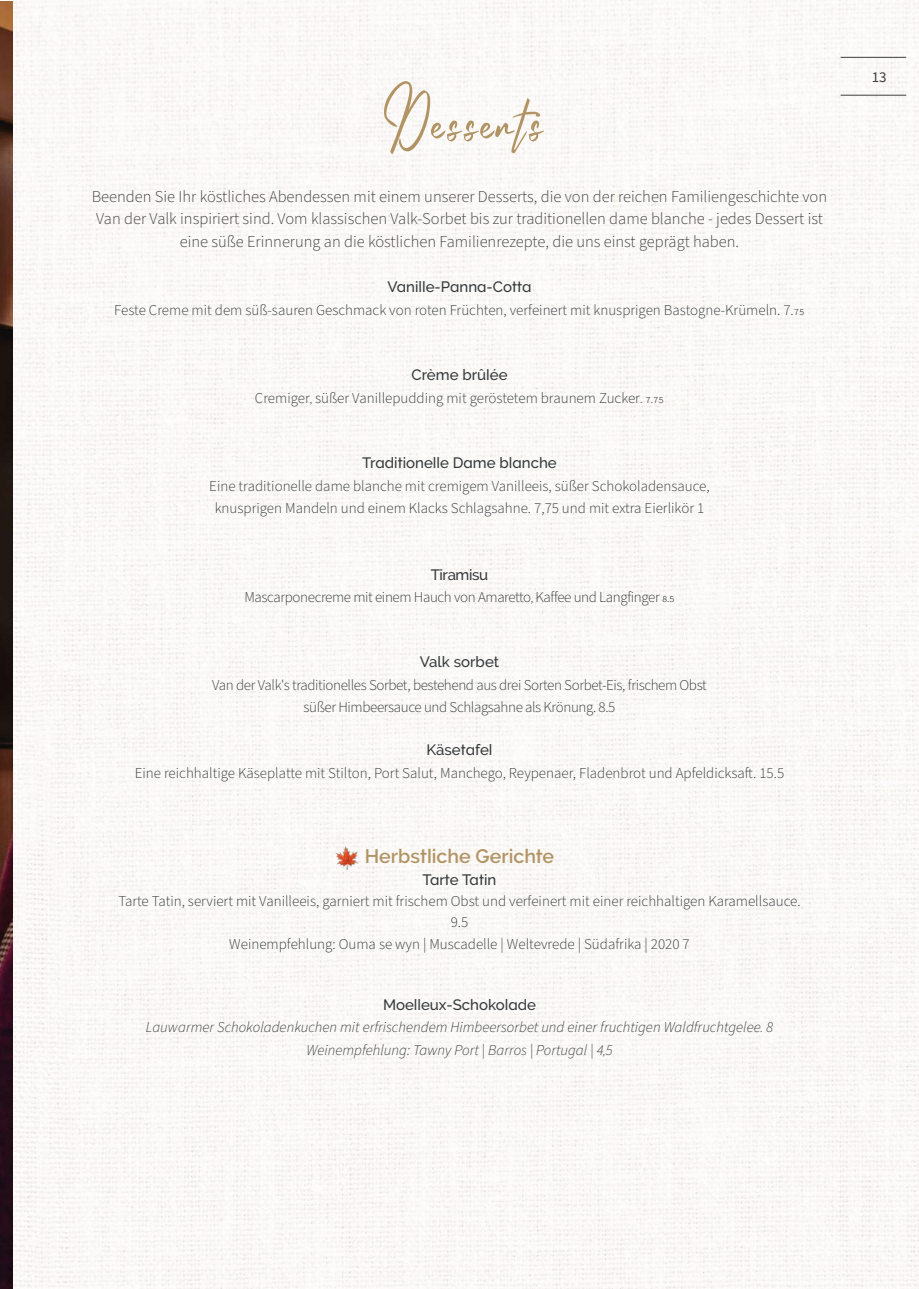
<style>
.page{position:relative;width:919px;height:1289px;background:#fff}
.page>*{position:absolute;margin:0;border:0;box-sizing:border-box;transform-origin:0 0}
.t1{font:72px "Autumn Field";letter-spacing:.05em;color:#b29464}
.t2{font:600 19.5px "Raleway";color:#b29464}
.t3{font:300 16.5px/22.5px "Source Sans Pro";color:#3d3d3c;text-align:center}
.t4{font:300 15px/22.5px "Source Sans Pro";color:#34383a;text-align:center}
.t5{font:300 15px/22.5px "Source Sans Pro";letter-spacing:-.025em;color:#34383a;text-align:center}
.t6{font:italic 300 15px/22.5px "Source Sans Pro";color:#34383a;text-align:center}
.t7{font:500 15px "Raleway";color:#34383a}
.t8{font:500 15px "Raleway";letter-spacing:-.025em;color:#34383a}
.t9{font:15px "Source Sans Pro";color:#3d3d3c}
</style>
<div class="page">
<img style="left:0;top:0;width:918px;height:1288px">
<hr style="left:840px;top:57px;width:66px;height:1px;background:#3d3d3c">
<hr style="left:840px;top:95px;width:66px;height:1px;background:#3d3d3c">
<img style="left:0;top:2px;width:13px;height:1286px">
<img style="left:332px;top:846px;width:26px;height:25px">
<h1 class="t1" style="left:379px;top:69px;width:163px">Desserts</h1>
<p class="t3" style="left:92px;top:185px;width:736px">Beenden Sie Ihr köstliches Abendessen mit einem unserer Desserts, die von der reichen Familiengeschichte von<br>Van der Valk inspiriert sind. Vom klassischen Valk-Sorbet bis zur traditionellen dame blanche - jedes Dessert ist eine süße Erinnerung an die köstlichen Familienrezepte, die uns einst geprägt haben.</p>
<p class="t7" style="left:387px;top:278px;width:145px">Vanille-Panna-Cotta</p>
<p class="t4" style="left:114px;top:299px;width:692px">Feste Creme mit dem süß-sauren Geschmack von roten Früchten, verfeinert mit knusprigen Bastogne-Krümeln. 7.75</p>
<p class="t7" style="left:411px;top:366px;width:98px">Crème brûlée</p>
<p class="t4" style="left:255px;top:387px;width:410px">Cremiger, süßer Vanillepudding mit geröstetem braunem Zucker. 7.75</p>
<p class="t7" style="left:362px;top:454px;width:196px">Traditionelle Dame blanche</p>
<p class="t4" style="left:209px;top:475px;width:502px">Eine traditionelle dame blanche mit cremigem Vanilleeis, süßer Schokoladensauce, knusprigen Mandeln und einem Klacks Schlagsahne. 7,75 und mit extra Eierlikör 1</p>
<p class="t8" style="left:430px;top:565px;width:59px">Tiramisu</p>
<p class="t5" style="left:244px;top:586px;width:431px">Mascarponecreme mit einem Hauch von Amaretto, Kaffee und Langfinger 8.5</p>
<p class="t7" style="left:420px;top:653px;width:81px">Valk sorbet</p>
<p class="t5" style="left:212px;top:674px;width:496px">Van der Valk's traditionelles Sorbet, bestehend aus drei Sorten Sorbet-Eis, frischem Obst süßer Himbeersauce und Schlagsahne als Krönung. 8.5</p>
<p class="t7" style="left:426px;top:741px;width:68px">Käsetafel</p>
<p class="t4" style="left:135px;top:761px;width:651px">Eine reichhaltige Käseplatte mit Stilton, Port Salut, Manchego, Reypenaer, Fladenbrot und Apfeldicksaft. 15.5</p>
<h2 class="t2" style="left:365px;top:845px;width:191px">Herbstliche Gerichte</h2>
<p class="t7" style="left:422px;top:870px;width:75px">Tarte Tatin</p>
<p class="t4" style="left:118px;top:890px;width:683px;line-height:21px">Tarte Tatin, serviert mit Vanilleeis, garniert mit frischem Obst und verfeinert mit einer reichhaltigen Karamellsauce.<br>9.5</p>
<p class="t4" style="left:229px;top:933px;width:462px">Weinempfehlung: Ouma se wyn | Muscadelle | Weltevrede | Südafrika | 2020 7</p>
<p class="t7" style="left:383px;top:995px;width:154px">Moelleux-Schokolade</p>
<p class="t6" style="left:146px;top:1016px;width:628px">Lauwarmer Schokoladenkuchen mit erfrischendem Himbeersorbet und einer fruchtigen Waldfruchtgelee. 8<br>Weinempfehlung: Tawny Port | Barros | Portugal | 4,5</p>
<p class="t9" style="left:871px;top:67px;width:16px">13</p>
</div>
